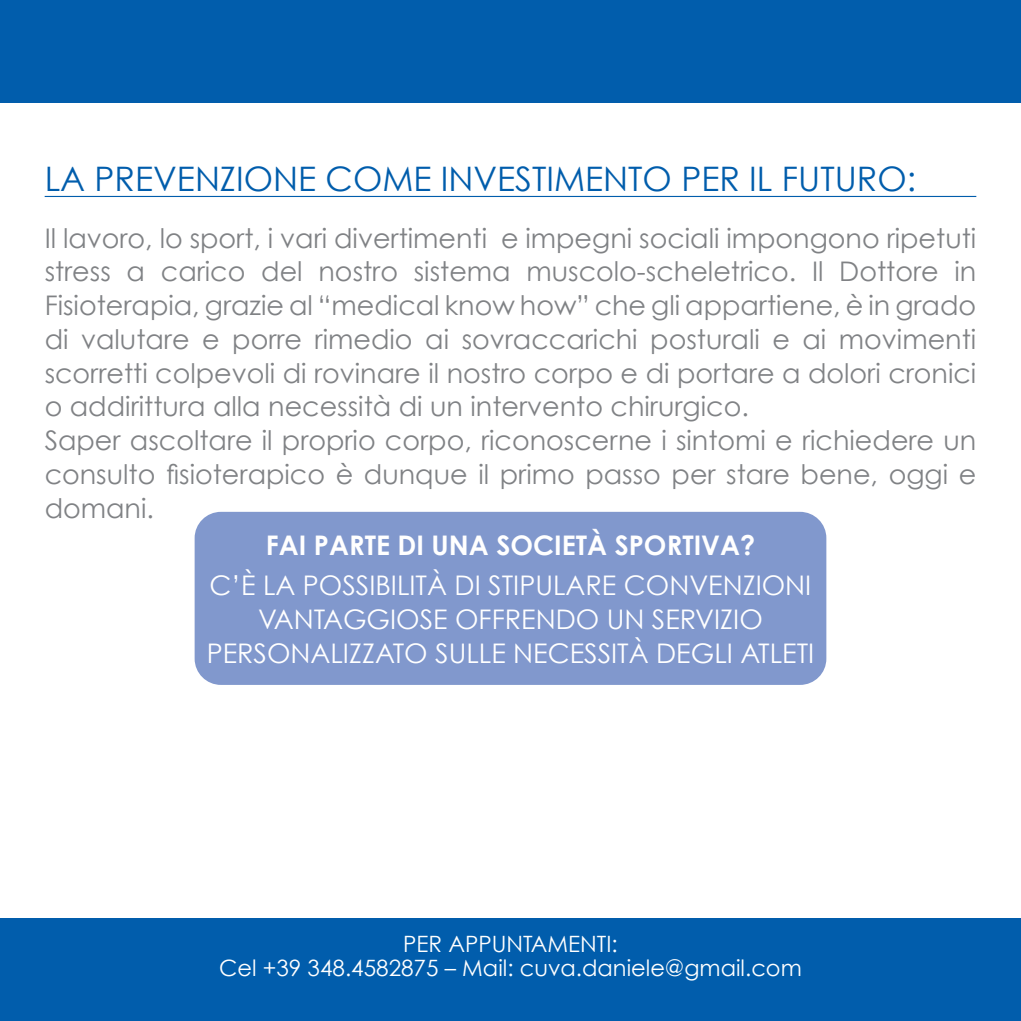
<style>
.page{position:relative;width:1021px;height:1021px;background:#fff}
.page>*{position:absolute;margin:0;border:0;box-sizing:border-box;transform-origin:0 0}
.t1{font:33.75px "Century Gothic";color:#015dac}
.t2{font:27px/33.8px "Century Gothic";color:#808285;text-align:justify}
.t3{font:27px "Century Gothic";color:#fff}
.t4{font:700 27px "Century Gothic";color:#fff}
.t5{font:22.5px "Century Gothic";color:#fff}
</style>
<div class="page">
<div style="left:0;top:918px;width:1020px;height:102px;background:#015dac"></div>
<div style="left:0;top:0;width:1020px;height:102px;background:#015dac"></div>
<hr style="left:45px;top:196px;width:931px;height:1px;background:#015dac">
<div style="left:195px;top:512px;width:631px;height:173px;background:#8198cd;border-radius:26px"></div>
<p class="t1" style="left:45px;top:158px;width:872px">LA PREVENZIONE COME INVESTIMENTO PER IL FUTURO:</p>
<p class="t2" style="left:45px;top:220px;width:933px">Il lavoro, lo sport, i vari divertimenti e impegni sociali impongono ripetuti stress a carico del nostro sistema muscolo-scheletrico. Il Dottore in Fisioterapia, grazie al “medical know how” che gli appartiene, è in grado di valutare e porre rimedio ai sovraccarichi posturali e ai movimenti scorretti colpevoli di rovinare il nostro corpo e di portare a dolori cronici o addirittura alla necessità di un intervento chirurgico.</p>
<p class="t2" style="left:45px;top:423px;width:933px">Saper ascoltare il proprio corpo, riconoscerne i sintomi e richiedere un consulto fisioterapico è dunque il primo passo per stare bene, oggi e domani.</p>
<p class="t4" style="left:266px;top:528px;width:491px">FAI PARTE DI UNA SOCIETÀ SPORTIVA?</p>
<p class="t3" style="left:210px;top:569px;width:603px">C’È LA POSSIBILITÀ DI STIPULARE CONVENZIONI</p>
<p class="t3" style="left:258px;top:602px;width:506px">VANTAGGIOSE OFFRENDO UN SERVIZIO</p>
<p class="t3" style="left:207px;top:636px;width:609px">PERSONALIZZATO SULLE NECESSITÀ DEGLI ATLETI</p>
<p class="t5" style="left:403px;top:929px;width:216px">PER APPUNTAMENTI:</p>
<p class="t5" style="left:219px;top:954px;width:584px">Cel +39 348.4582875 – Mail: cuva.daniele@gmail.com</p>
</div>
